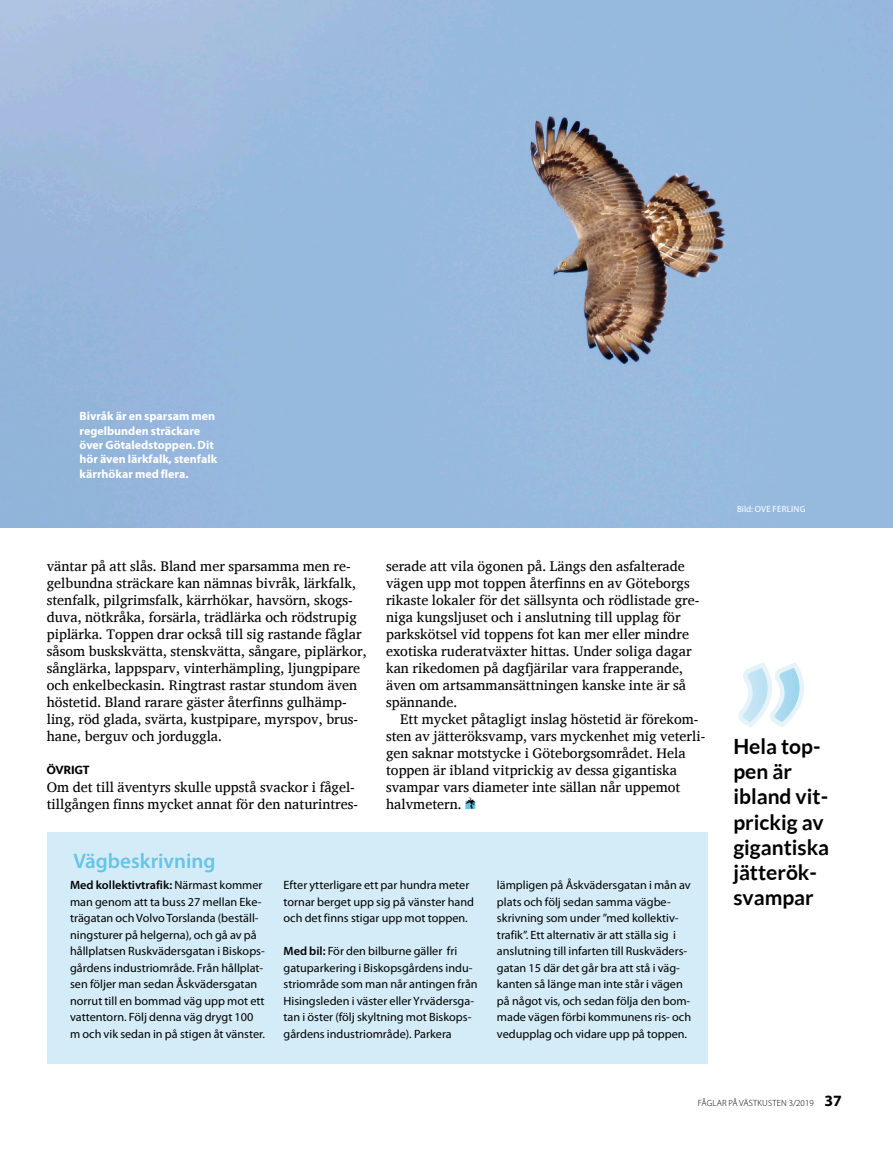
<style>
.page{position:relative;width:893px;height:1149px;background:#fff}
.page>*{position:absolute;margin:0;border:0;box-sizing:border-box;transform-origin:0 0}
.t1{font:210px "Lato";color:#fff}
.t2{font:700 21px/25.2px "Lato";color:#000}
.t3{font:600 21px "Myriad Pro";color:#67c4e6}
.t4{font:14.25px/17px "Charis SIL";color:#000}
.t5{font:12px/16.5px "Myriad Pro";color:#000}
.t6{font:700 12px/14.4px "Myriad Pro";color:#fff}
.t7{font:900 11.25px "Lato";color:#000}
.t8{font:300 9px "Myriad Pro";color:#000}
.t9{font:9px "Myriad Pro";letter-spacing:.02em;color:#fff}
.s1{font-weight:600}
.s2{font-weight:700;font-size:15.75px}
</style>
<div class="page">
<img style="left:0;top:0;width:893px;height:527px">
<svg style="left:738px;top:662px;width:66px;height:66px"></svg>
<div style="left:47px;top:831px;width:660px;height:232px;background:#d4ecf7"></div>
<svg style="left:466px;top:800px;width:9px;height:8px"></svg>
<p class="t6" style="left:80px;top:408px;width:139px">Bivråk är en sparsam men regelbunden sträckare över Götaledstoppen. Dit hör även lärkfalk, stenfalk kärrhökar med flera.</p>
<p class="t4" style="left:47px;top:558px;width:322px">väntar på att slås. Bland mer sparsamma men re&shy;gelbundna sträckare kan nämnas bivråk, lärkfalk, stenfalk, pilgrimsfalk, kärrhökar, havsörn, skogs&shy;duva, nötkråka, forsärla, trädlärka och rödstrupig piplärka. Toppen drar också till sig rastande fåglar såsom buskskvätta, stenskvätta, sångare, piplärkor, sånglärka, lappsparv, vinterhämpling, ljungpipare och enkelbeckasin. Ringtrast rastar stundom även höstetid. Bland rarare gäster återfinns gulhämp&shy;ling, röd glada, svärta, kustpipare, myrspov, brus&shy;hane, berguv och jorduggla.</p>
<p class="t7" style="left:47px;top:762px;width:44px">ÖVRIGT</p>
<p class="t4" style="left:47px;top:778px;width:313px">Om det till äventyrs skulle uppstå svackor i fågel&shy;tillgången finns mycket annat för den naturintres-</p>
<h2 class="t3" style="left:73px;top:847px;width:144px">Vägbeskrivning</h2>
<p class="t4" style="left:386px;top:558px;width:315px">serade att vila ögonen på. Längs den asfalterade vägen upp mot toppen återfinns en av Göteborgs rikaste lokaler för det sällsynta och rödlistade gre&shy;niga kungsljuset och i anslutning till upplag för parkskötsel vid toppens fot kan mer eller mindre exotiska ruderatväxter hittas. Under soliga dagar kan rikedomen på dagfjärilar vara frapperande, även om artsammansättningen kanske inte är så spännande.</p>
<p class="t4" style="left:386px;top:710px;width:321px;text-indent:14px">Ett mycket påtagligt inslag höstetid är förekom&shy;sten av jätteröksvamp, vars myckenhet mig veterli&shy;gen saknar motstycke i Göteborgsområdet. Hela toppen är ibland vitprickig av dessa gigantiska svampar vars diameter inte sällan når uppemot halvmetern.</p>
<p class="t5" style="left:70px;top:876px;width:197px"><span class="s1">Med kollektivtrafik:</span> Närmast kommer man genom att ta buss 27 mellan Eke&shy;trägatan och Volvo Torslanda (beställ&shy;ningsturer på helgerna), och gå av på hållplatsen Ruskvädersgatan i Biskops&shy;gårdens industriområde. Från hållplat&shy;sen följer man sedan Åskvädersgatan norrut till en bommad väg upp mot ett vattentorn. Följ denna väg drygt 100 m och vik sedan in på stigen åt vänster.</p>
<p class="t5" style="left:284px;top:876px;width:192px">Efter ytterligare ett par hundra meter tornar berget upp sig på vänster hand och det finns stigar upp mot toppen.</p>
<p class="t5" style="left:283px;top:942px;width:196px"><span class="s1">Med bil:</span> För den bilburne gäller fri gatuparkering i Biskopsgårdens indu&shy;striområde som man når antingen från Hisingsleden i väster eller Yrvädersga&shy;tan i öster (följ skyltning mot Biskops&shy;gårdens industriområde). Parkera</p>
<p class="t5" style="left:497px;top:876px;width:196px">lämpligen på Åskvädersgatan i mån av plats och följ sedan samma vägbe&shy;skrivning som under ”med kollektiv&shy;trafik”. Ett alternativ är att ställa sig i anslutning till infarten till Ruskväders&shy;gatan 15 där det går bra att stå i väg&shy;kanten så länge man inte står i vägen på något vis, och sedan följa den bom&shy;made vägen förbi kommunens ris- och vedupplag och vidare upp på toppen.</p>
<p class="t9" style="left:737px;top:503px;width:70px">Bild: OVE FERLING</p>
<h1 class="t1" style="left:733px;top:633px;width:78px">”</h1>
<h2 class="t2" style="left:733px;top:733px;width:97px">Hela top&shy;pen är ibland vit&shy;prickig av gigantiska jätterök&shy;svampar</h2>
<p class="t8" style="left:698px;top:1097px;width:10px">FÅGLAR</p>
<p class="t8" style="left:729px;top:1097px;width:26px">PÅ VÄSTKUSTEN</p>
<p class="t8" style="left:789px;top:1097px;width:55px">3/2019 <span class="s2">37</span></p>
</div>
